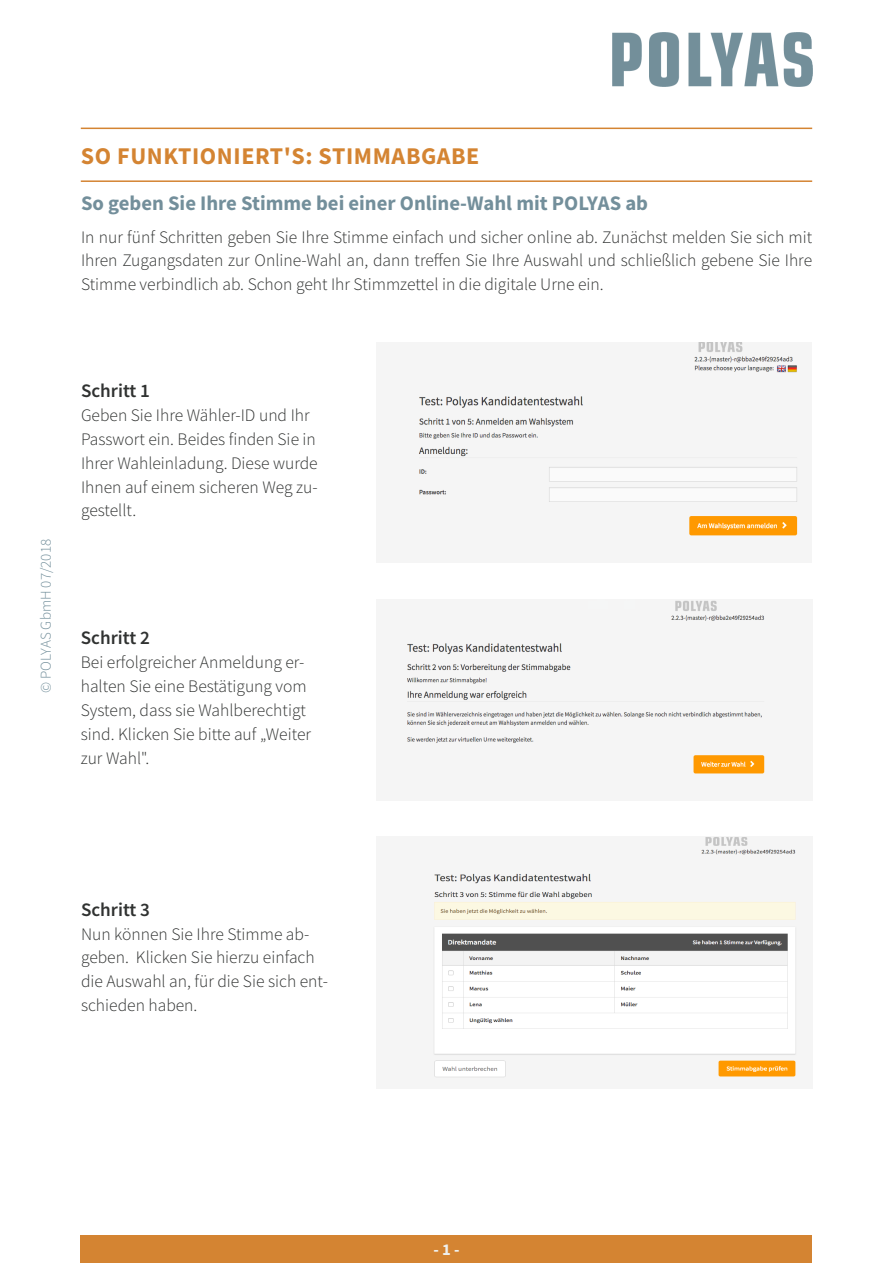
<style>
.page{position:relative;width:893px;height:1263px;background:#fff}
.page>*{position:absolute;margin:0;border:0;box-sizing:border-box;transform-origin:0 0}
.t1{font:700 24px "Source Sans Pro";letter-spacing:.025em;color:#d48432}
.t2{font:700 20.7px "Source Sans Pro";color:#738f9b}
.t3{font:600 19.05px "Source Sans Pro";color:#303231}
.t4{font:300 17.55px/23.9px "Source Sans Pro";color:#303231}
.t5{font:700 16.5px "Source Sans Pro";color:#efefec}
.t6{font:300 15px "Source Sans Pro";color:#738f9b}
</style>
<div class="page">
<img style="left:612px;top:32px;width:200px;height:54px">
<hr style="left:81px;top:180px;width:731px;height:2px;background:#d48432">
<hr style="left:81px;top:128px;width:731px;height:1px;background:#d48432">
<div style="left:81px;top:1235px;width:731px;height:28px;background:#d48432"></div>
<img style="left:418px;top:342px;width:380px;height:194px">
<img style="left:406px;top:600px;width:359px;height:174px">
<img style="left:433px;top:837px;width:364px;height:241px">
<h1 class="t1" style="left:81px;top:140px;width:400px">SO FUNKTIONIERT'S: STIMMABGABE</h1>
<p class="t2" style="left:81px;top:189px;width:569px">So geben Sie Ihre Stimme bei einer Online-Wahl mit POLYAS ab</p>
<p class="t4" style="left:81px;top:225px;width:733px;text-align:justify">In nur fünf Schritten geben Sie Ihre Stimme einfach und sicher online ab. Zunächst melden Sie sich mit Ihren Zugangsdaten zur Online-Wahl an, dann treffen Sie Ihre Auswahl und schließlich gebene Sie Ihre Stimme verbindlich ab. Schon geht Ihr Stimmzettel in die digitale Urne ein.</p>
<p class="t6" style="left:37px;top:693px;width:155px;rotate:-90deg">© POLYAS GbmH 07/2018</p>
<p class="t3" style="left:81px;top:378px;width:71px">Schritt 1</p>
<p class="t4" style="left:81px;top:403px;width:238px">Geben Sie Ihre Wähler-ID und Ihr<br>Passwort ein. Beides finden Sie in<br>Ihrer Wahleinladung. Diese wurde<br>Ihnen auf einem sicheren Weg zu&shy;gestellt.</p>
<p class="t3" style="left:81px;top:625px;width:71px">Schritt 2</p>
<p class="t4" style="left:81px;top:650px;width:232px">Bei erfolgreicher Anmeldung er&shy;halten Sie eine Bestätigung vom<br>System, dass sie Wahlberechtigt sind. Klicken Sie bitte auf „Weiter zur Wahl".</p>
<p class="t3" style="left:81px;top:897px;width:71px">Schritt 3</p>
<p class="t4" style="left:81px;top:922px;width:248px">Nun können Sie Ihre Stimme ab&shy;geben. Klicken Sie hierzu einfach die Auswahl an, für die Sie sich ent&shy;schieden haben.</p>
<p class="t5" style="left:433px;top:1239px;width:28px">- 1 -</p>
</div>
